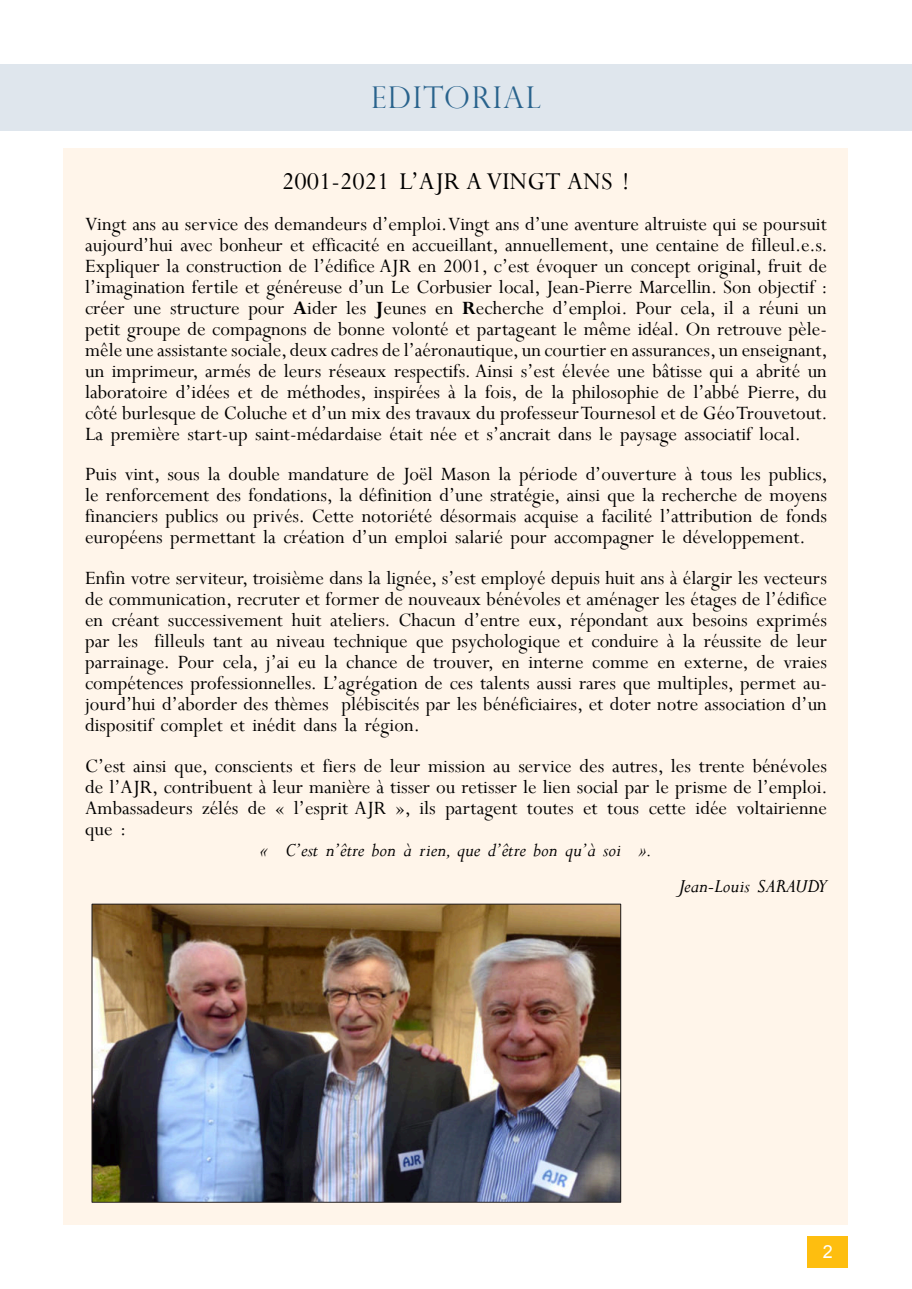
<style>
.page{position:relative;width:912px;height:1289px;background:#fff}
.page>*{position:absolute;margin:0;border:0;box-sizing:border-box;transform-origin:0 0}
.t1{font:300 30px "Perpetua Titling";letter-spacing:.05em;color:#29638d}
.t2{font:27px "Perpetua";color:#000}
.t3{font:21px/21px "Perpetua";color:#000;text-align:justify}
.t4{font:italic 21px "Perpetua";color:#000}
.t5{font:18px "Arial";color:#fff}
.s1{font-weight:700}
</style>
<div class="page">
<div style="left:807px;top:1235px;width:40px;height:32px;background:#febe0f"></div>
<div style="left:0;top:64px;width:911px;height:66px;background:#dfe6ed"></div>
<div style="left:64px;top:148px;width:783px;height:1077px;background:#fff5ea"></div>
<img style="left:94px;top:905px;width:525px;height:295px">
<div style="left:92px;top:903px;width:529px;height:299px;border:1px solid #231f20"></div>
<h1 class="t1" style="left:371px;top:79px;width:171px">EDITORIAL</h1>
<p class="t2" style="left:282px;top:164px;width:349px">2001-2021 L’AJR A VINGT ANS !</p>
<p class="t3" style="left:85px;top:212px;width:743px">Vingt ans au service des demandeurs d’emploi.Vingt ans d’une aventure altruiste qui se poursuit aujourd’hui avec bonheur et efficacité en accueillant, annuellement, une centaine de filleul.e.s.<br>Expliquer la construction de l’édifice AJR en 2001, c’est évoquer un concept original, fruit de l’imagination fertile et généreuse d’un Le Corbusier local, Jean-Pierre Marcellin. Son objectif : créer une structure pour <span class="s1">A</span>ider les <span class="s1">J</span>eunes en <span class="s1">R</span>echerche d’emploi. Pour cela, il a réuni un petit groupe de compagnons de bonne volonté et partageant le même idéal. On retrouve pèle&shy;mêle une assistante sociale, deux cadres de l’aéronautique, un courtier en assurances, un enseignant, un imprimeur, armés de leurs réseaux respectifs. Ainsi s’est élevée une bâtisse qui a abrité un laboratoire d’idées et de méthodes, inspirées à la fois, de la philosophie de l’abbé Pierre, du côté burlesque de Coluche et d’un mix des travaux du professeurTournesol et de GéoTrouvetout.<br>La première start-up saint-médardaise était née et s’ancrait dans le paysage associatif local.</p>
<p class="t3" style="left:85px;top:463px;width:743px">Puis vint, sous la double mandature de Joël Mason la période d’ouverture à tous les publics, le renforcement des fondations, la définition d’une stratégie, ainsi que la recherche de moyens financiers publics ou privés. Cette notoriété désormais acquise a facilité l’attribution de fonds européens permettant la création d’un emploi salarié pour accompagner le développement.</p>
<p class="t3" style="left:85px;top:567px;width:743px">Enfin votre serviteur, troisième dans la lignée, s’est employé depuis huit ans à élargir les vecteurs de communication, recruter et former de nouveaux bénévoles et aménager les étages de l’édifice en créant successivement huit ateliers. Chacun d’entre eux, répondant aux besoins exprimés par les filleuls tant au niveau technique que psychologique et conduire à la réussite de leur parrainage. Pour cela, j’ai eu la chance de trouver, en interne comme en externe, de vraies compétences professionnelles. L’agrégation de ces talents aussi rares que multiples, permet au&shy;jourd’hui d’aborder des thèmes plébiscités par les bénéficiaires, et doter notre association d’un dispositif complet et inédit dans la région.</p>
<p class="t3" style="left:85px;top:755px;width:743px">C’est ainsi que, conscients et fiers de leur mission au service des autres, les trente bénévoles de l’AJR, contribuent à leur manière à tisser ou retisser le lien social par le prisme de l’emploi.<br>Ambassadeurs zélés de « l’esprit AJR », ils partagent toutes et tous cette idée voltairienne que :</p>
<p class="t4" style="left:260px;top:837px;width:393px">« C’est n’être bon à rien, que d’être bon qu’à soi ».</p>
<p class="t4" style="left:678px;top:873px;width:149px">Jean-Louis SARAUDY</p>
<p class="t5" style="left:822px;top:1239px;width:12px">2</p>
</div>
